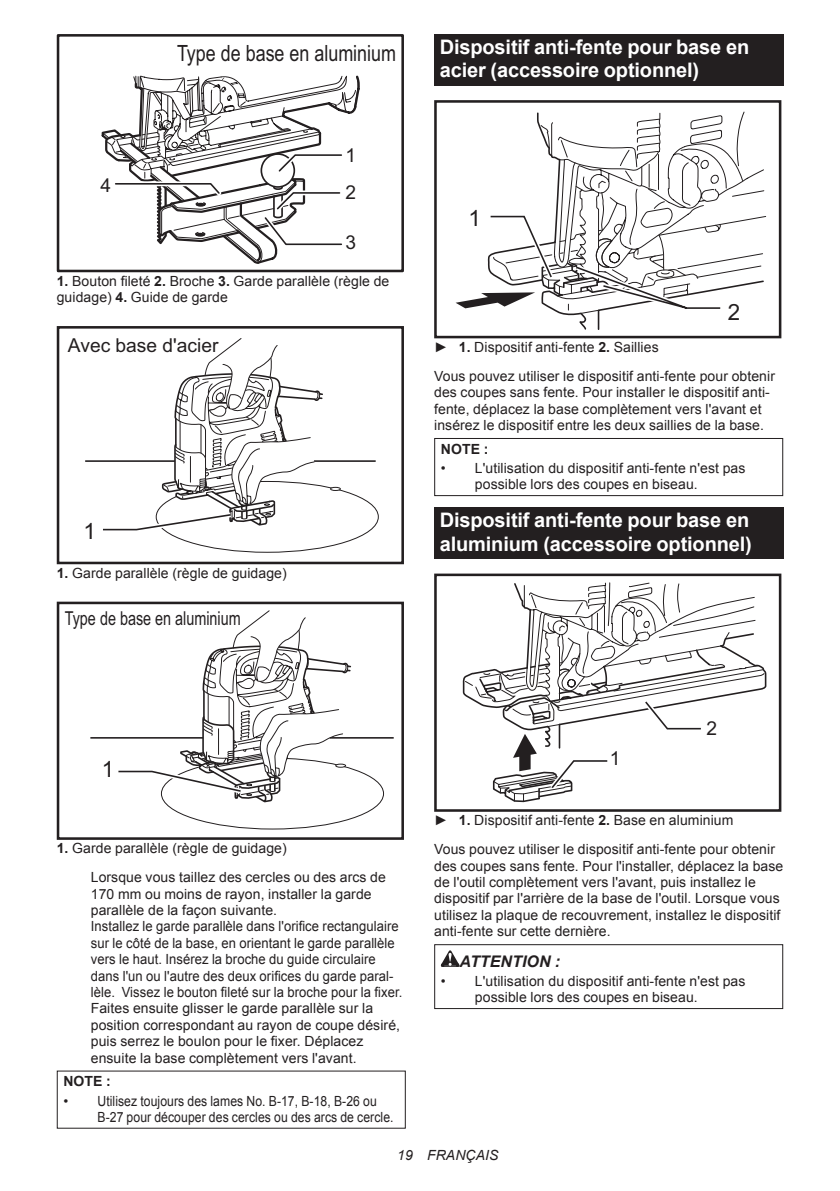
<style>
.page{position:relative;width:840px;height:1191px;background:#fff}
.page>*{position:absolute;margin:0;border:0;box-sizing:border-box;transform-origin:0 0}
.t1{font:22.4px "Arial";color:#231f20;scale:.8 1}
.t2{font:22.4px "Arial";color:#231f20}
.t3{font:700 20px/23.4px "Arial";letter-spacing:-.01em;color:#fff}
.t4{font:19.2px/36.8px "Arial";color:#231f20}
.t5{font:19.2px "Arial";color:#231f20;scale:.75 1}
.t6{font:italic 700 16px "Arial";letter-spacing:.005em;color:#231f20}
.t7{font:14px/16.4px "Arial";letter-spacing:.005em;color:#231f20}
.t8{font:italic 14px "Arial";letter-spacing:.005em;color:#231f20}
.t9{font:700 14px "Arial";letter-spacing:.005em;color:#231f20}
.s1{font-weight:700}
</style>
<div class="page">
<div style="left:57px;top:34px;width:347px;height:238px;border:3px solid #231f20"></div>
<svg style="left:99px;top:34px;width:262px;height:230px"></svg>
<div style="left:57px;top:326px;width:347px;height:238px;border:3px solid #231f20"></div>
<hr style="left:85px;top:460px;width:90px;height:2px;background:#231f20">
<svg style="left:98px;top:338px;width:281px;height:215px"></svg>
<div style="left:57px;top:601px;width:347px;height:239px;border:3px solid #231f20"></div>
<hr style="left:329px;top:737px;width:64px;height:1px;background:#231f20">
<hr style="left:90px;top:737px;width:113px;height:1px;background:#231f20">
<svg style="left:114px;top:610px;width:270px;height:220px"></svg>
<div style="left:434px;top:34px;width:348px;height:52px;background:#231f20"></div>
<div style="left:434px;top:100px;width:347px;height:238px;border:3px solid #231f20"></div>
<svg style="left:455px;top:111px;width:311px;height:219px"></svg>
<div style="left:434px;top:438px;width:348px;height:58px;border:1px solid #231f20"></div>
<div style="left:434px;top:507px;width:348px;height:52px;background:#231f20"></div>
<div style="left:434px;top:573px;width:347px;height:238px;border:3px solid #231f20"></div>
<svg style="left:461px;top:573px;width:305px;height:230px"></svg>
<svg style="left:440px;top:950px;width:19px;height:16px"></svg>
<div style="left:434px;top:944px;width:348px;height:65px;border:1px solid #231f20"></div>
<h3 class="t4" style="left:100px;top:167px;width:12px">4</h3>
<h1 class="t1" style="left:177px;top:38px;width:275px">Type de base en aluminium</h1>
<h3 class="t4" style="left:345px;top:137px;width:12px">1<br>2</h3>
<h3 class="t4" style="left:345px;top:224px;width:12px">3</h3>
<p class="t7" style="left:57px;top:273px;width:334px"><span class="s1">1.</span> Bouton fileté <span class="s1">2.</span> Broche <span class="s1">3.</span> Garde parallèle (règle de guidage) <span class="s1">4.</span> Guide de garde</p>
<h3 class="t4" style="left:68px;top:327px;width:152px">Avec base d'acier</h3>
<h1 class="t2" style="left:83px;top:516px;width:14px">1</h1>
<p class="t7" style="left:57px;top:565px;width:231px"><span class="s1">1.</span> Garde parallèle (règle de guidage)</p>
<h3 class="t5" style="left:65px;top:605px;width:236px">Type de base en aluminium</h3>
<h2 class="t3" style="left:439px;top:36px;width:311px">Dispositif anti-fente pour base en acier (accessoire optionnel)</h2>
<h1 class="t2" style="left:468px;top:203px;width:14px">1</h1>
<h1 class="t2" style="left:727px;top:297px;width:14px">2</h1>
<p class="t7" style="left:434px;top:333px;width:342px;line-height:28.8px">► <span class="s1">1.</span> Dispositif anti-fente <span class="s1">2.</span> Saillies<br>Vous pouvez utiliser le dispositif anti-fente pour obtenir</p>
<p class="t7" style="left:434px;top:384px;width:337px">des coupes sans fente. Pour installer le dispositif anti&shy;fente, déplacez la base complètement vers l'avant et insérez le dispositif entre les deux saillies de la base.</p>
<p class="t9" style="left:440px;top:439px;width:49px">NOTE :</p>
<p class="t7" style="left:474px;top:460px;width:272px;text-indent:-34px">• L'utilisation du dispositif anti-fente n'est pas possible lors des coupes en biseau.</p>
<h2 class="t3" style="left:439px;top:509px;width:313px">Dispositif anti-fente pour base en aluminium (accessoire optionnel)</h2>
<h1 class="t2" style="left:102px;top:754px;width:14px">1</h1>
<p class="t7" style="left:91px;top:834px;width:296px;line-height:28.8px;text-indent:-34px"><span class="s1">1.</span> Garde parallèle (règle de guidage)<br>Lorsque vous taillez des cercles ou des arcs de</p>
<p class="t7" style="left:91px;top:885px;width:313px">170 mm ou moins de rayon, installer la garde parallèle de la façon suivante.<br>Installez le garde parallèle dans l'orifice rectangulaire sur le côté de la base, en orientant le garde parallèle vers le haut. Insérez la broche du guide circulaire dans l'un ou l'autre des deux orifices du garde paral&shy;lèle. Vissez le bouton fileté sur la broche pour la fixer.<br>Faites ensuite glisser le garde parallèle sur la position correspondant au rayon de coupe désiré, puis serrez le boulon pour le fixer. Déplacez ensuite la base complètement vers l'avant.</p>
<p class="t9" style="left:63px;top:1072px;width:49px">NOTE :</p>
<p class="t7" style="left:97px;top:1092px;width:297px;text-indent:-34px">• Utilisez toujours des lames No. B-17, B-18, B-26 ou<br>B-27 pour découper des cercles ou des arcs de cercle.</p>
<h3 class="t4" style="left:609px;top:740px;width:12px">1</h3>
<h3 class="t4" style="left:706px;top:710px;width:12px">2</h3>
<p class="t7" style="left:434px;top:806px;width:342px;line-height:28.8px">► <span class="s1">1.</span> Dispositif anti-fente <span class="s1">2.</span> Base en aluminium<br>Vous pouvez utiliser le dispositif anti-fente pour obtenir</p>
<p class="t7" style="left:434px;top:857px;width:350px">des coupes sans fente. Pour l'installer, déplacez la base de l'outil complètement vers l'avant, puis installez le dispositif par l'arrière de la base de l'outil. Lorsque vous utilisez la plaque de recouvrement, installez le dispositif anti-fente sur cette dernière.</p>
<p class="t6" style="left:459px;top:950px;width:102px">ATTENTION :</p>
<p class="t7" style="left:474px;top:973px;width:272px;text-indent:-34px">• L'utilisation du dispositif anti-fente n'est pas possible lors des coupes en biseau.</p>
<p class="t8" style="left:397px;top:1146px;width:103px">19 FRANÇAIS</p>
</div>
